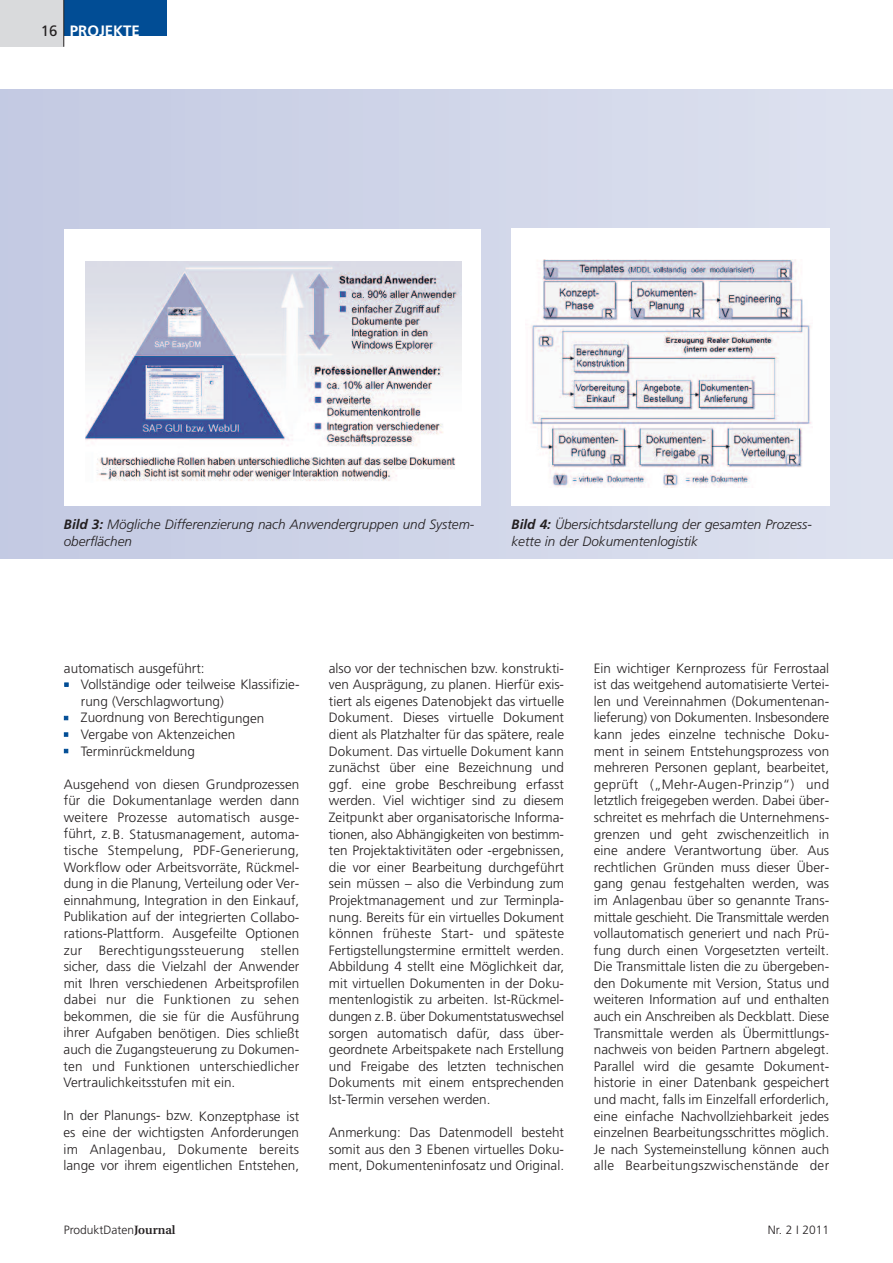
<style>
.page{position:relative;width:893px;height:1263px;background:#fff}
.page>*{position:absolute;margin:0;border:0;box-sizing:border-box;transform-origin:0 0}
.t1{font:700 15px "Frutiger";color:#fff}
.t2{font:300 13.5px/16.6px "Frutiger";color:#231f20;text-align:justify}
.t3{font:italic 300 13.5px/16.6px "Frutiger";color:#231f20}
.t4{font:300 12px "Frutiger";color:#231f20}
.s1{font-weight:400;color:#231f20}
.s2{font-weight:700}
.s3{font-family:"Utopia";font-weight:600}
</style>
<div class="page">
<div style="left:0;top:89px;width:893px;height:469px;background:linear-gradient(to right,#c3cae2,#dee2f0)"></div>
<div style="left:64px;top:0;width:103px;height:36px;background:#014d95"></div>
<div style="left:0;top:0;width:64px;height:47px;background:#d9dadc"></div>
<hr style="left:63px;top:0;width:1px;height:47px;background:#231f20">
<div style="left:64px;top:230px;width:416px;height:276px;background:#fff"></div>
<img style="left:85px;top:261px;width:376px;height:220px">
<div style="left:511px;top:229px;width:318px;height:277px;background:#fff"></div>
<img style="left:530px;top:259px;width:282px;height:228px">
<p class="t1" style="left:41px;top:25px;width:101px"><span class="s1">16</span> PROJEKTE</p>
<p class="t3" style="left:64px;top:517px;width:412px"><span class="s2">Bild 3:</span> Mögliche Differenzierung nach Anwendergruppen und System&shy;oberflächen</p>
<p class="t3" style="left:512px;top:517px;width:302px"><span class="s2">Bild 4:</span> Übersichtsdarstellung der gesamten Prozess&shy;kette in der Dokumentenlogistik</p>
<p class="t2" style="left:64px;top:661px;width:142px">automatisch ausgeführt:</p>
<p class="t2" style="left:81px;top:677px;width:220px;text-indent:-17px"><sup>■</sup> Vollständige oder teilweise Klassifizie&shy;rung (Verschlagwortung)</p>
<p class="t2" style="left:64px;top:710px;width:202px"><sup>■</sup> Zuordnung von Berechtigungen</p>
<p class="t2" style="left:64px;top:727px;width:173px"><sup>■</sup> Vergabe von Aktenzeichen</p>
<p class="t2" style="left:64px;top:744px;width:133px"><sup>■</sup> Terminrückmeldung</p>
<p class="t2" style="left:64px;top:777px;width:237px">Ausgehend von diesen Grundprozessen für die Dokumentanlage werden dann weitere Prozesse automatisch ausge&shy;führt, z.B. Statusmanagement, automa&shy;tische Stempelung, PDF-Generierung, Workflow oder Arbeitsvorräte, Rückmel&shy;dung in die Planung, Verteilung oder Ver&shy;einnahmung, Integration in den Einkauf, Publikation auf der integrierten Collabo&shy;rations-Plattform. Ausgefeilte Optionen zur Berechtigungssteuerung stellen sicher, dass die Vielzahl der Anwender mit Ihren verschiedenen Arbeitsprofilen dabei nur die Funktionen zu sehen bekommen, die sie für die Ausführung ihrer Aufgaben benötigen. Dies schließt auch die Zugangsteuerung zu Dokumen&shy;ten und Funktionen unterschiedlicher Vertraulichkeitsstufen mit ein.</p>
<p class="t2" style="left:64px;top:1108px;width:237px">In der Planungs- bzw. Konzeptphase ist es eine der wichtigsten Anforderungen im Anlagenbau, Dokumente bereits lange vor ihrem eigentlichen Entstehen,</p>
<p class="t2" style="left:329px;top:661px;width:237px">also vor der technischen bzw. konstrukti&shy;ven Ausprägung, zu planen. Hierfür exis&shy;tiert als eigenes Datenobjekt das virtuelle Dokument. Dieses virtuelle Dokument dient als Platzhalter für das spätere, reale Dokument. Das virtuelle Dokument kann zunächst über eine Bezeichnung und ggf. eine grobe Beschreibung erfasst werden. Viel wichtiger sind zu diesem Zeitpunkt aber organisatorische Informa&shy;tionen, also Abhängigkeiten von bestimm&shy;ten Projektaktivitäten oder -ergebnissen, die vor einer Bearbeitung durchgeführt sein müssen – also die Verbindung zum Projektmanagement und zur Terminpla&shy;nung. Bereits für ein virtuelles Dokument können früheste Start- und späteste Fertigstellungstermine ermittelt werden.<br>Abbildung 4 stellt eine Möglichkeit dar, mit virtuellen Dokumenten in der Doku&shy;mentenlogistik zu arbeiten. Ist-Rückmel&shy;dungen z.B. über Dokumentstatuswechsel sorgen automatisch dafür, dass über&shy;geordnete Arbeitspakete nach Erstellung und Freigabe des letzten technischen Dokuments mit einem entsprechenden Ist-Termin versehen werden.</p>
<p class="t2" style="left:329px;top:1125px;width:237px">Anmerkung: Das Datenmodell besteht somit aus den 3 Ebenen virtuelles Doku&shy;ment, Dokumenteninfosatz und Original.</p>
<p class="t2" style="left:594px;top:661px;width:237px">Ein wichtiger Kernprozess für Ferrostaal ist das weitgehend automatisierte Vertei&shy;len und Vereinnahmen (Dokumentenan&shy;lieferung) von Dokumenten. Insbesondere kann jedes einzelne technische Doku&shy;ment in seinem Entstehungsprozess von mehreren Personen geplant, bearbeitet, geprüft („Mehr-Augen-Prinzip“) und letztlich freigegeben werden. Dabei über&shy;schreitet es mehrfach die Unternehmens&shy;grenzen und geht zwischenzeitlich in eine andere Verantwortung über. Aus rechtlichen Gründen muss dieser Über&shy;gang genau festgehalten werden, was im Anlagenbau über so genannte Trans&shy;mittale geschieht. Die Transmittale werden vollautomatisch generiert und nach Prü&shy;fung durch einen Vorgesetzten verteilt.<br>Die Transmittale listen die zu übergeben&shy;den Dokumente mit Version, Status und weiteren Information auf und enthalten auch ein Anschreiben als Deckblatt. Diese Transmittale werden als Übermittlungs&shy;nachweis von beiden Partnern abgelegt.<br>Parallel wird die gesamte Dokument&shy;historie in einer Datenbank gespeichert und macht, falls im Einzelfall erforderlich, eine einfache Nachvollziehbarkeit jedes einzelnen Bearbeitungsschrittes möglich.<br>Je nach Systemeinstellung können auch alle Bearbeitungszwischenstände der</p>
<p class="t4" style="left:64px;top:1225px;width:113px">ProduktDaten<span class="s3">Journal</span></p>
<p class="t4" style="left:768px;top:1225px;width:63px">Nr. 2 I 2011</p>
</div>
